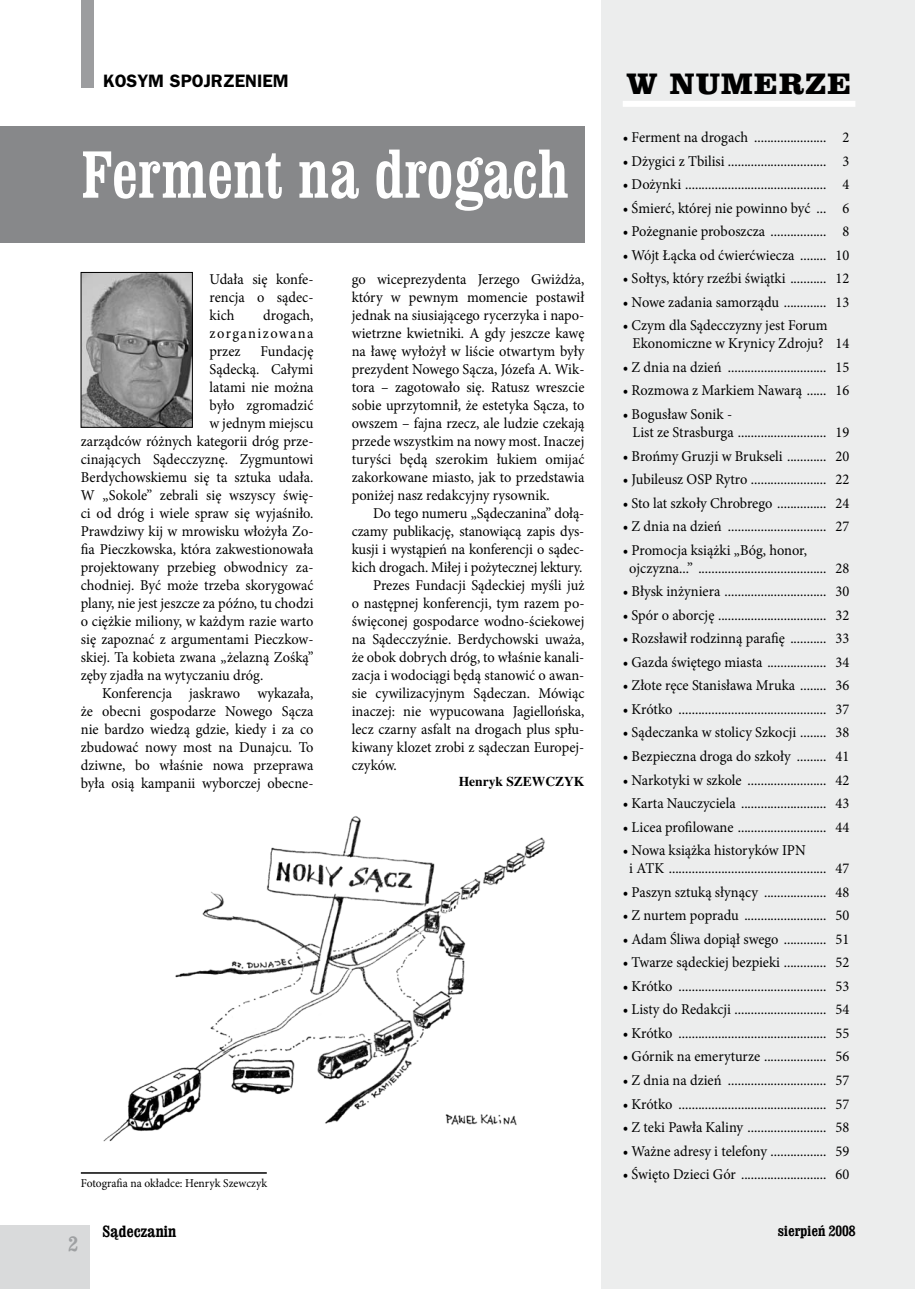
<style>
.page{position:relative;width:915px;height:1289px;background:#fff}
.page>*{position:absolute;margin:0;border:0;box-sizing:border-box;transform-origin:0 0}
.t1{font:60px "Clarendon Cn PL";color:#fff}
.t2{font:27px "Clarendon Blk PL";letter-spacing:.05em;color:#000}
.t3{font:700 condensed 21px "Clarendon";color:#9ea0a2}
.t4{font:700 18px "Frankfurt Gothic";color:#000}
.t5{font:700 condensed 16.5px "Clarendon";color:#000}
.t6{font:15px/18px "Minion Pro";color:#000;scale:.96 1}
.t7{font:700 condensed 15px "Clarendon";color:#000}
.t8{font:13.5px "Times CE Bold";color:#000}
.t9{font:12px "Minion Pro";color:#000;scale:.96 1}
</style>
<div class="page">
<div style="left:601px;top:0;width:313px;height:1288px;background:#eceded"></div>
<div style="left:81px;top:0;width:13px;height:87px;background:#9c9d9f"></div>
<img style="left:83px;top:274px;width:107px;height:151px">
<div style="left:0;top:1225px;width:89px;height:63px;background:#d9dadb"></div>
<img style="left:103px;top:816px;width:442px;height:326px">
<div style="left:0;top:126px;width:584px;height:116px;background:#87888a"></div>
<div style="left:622px;top:101px;width:233px;height:6px;background:#fff"></div>
<hr style="left:81px;top:1172px;width:186px;height:1px;background:#000">
<p class="t4" style="left:103px;top:70px;width:187px">KOSYM SPOJRZENIEM</p>
<h1 class="t1" style="left:81px;top:132px;width:489px">Ferment na drogach</h1>
<p class="t6" style="left:209px;top:270px;width:110px;text-align:justify">Udała się konfe&shy;rencja o sądec&shy;kich</p>
<p class="t6" style="left:209px;top:306px;width:110px;text-align:justify;text-indent:54px">drogach, zorganizowana przez</p>
<p class="t6" style="left:260px;top:342px;width:57px">Fundację</p>
<p class="t6" style="left:209px;top:360px;width:110px">Sądecką. Całymi</p>
<p class="t6" style="left:209px;top:378px;width:110px">latami nie można</p>
<p class="t6" style="left:209px;top:396px;width:110px">było zgromadzić</p>
<p class="t6" style="left:209px;top:414px;width:110px">w jednym miejscu</p>
<p class="t6" style="left:81px;top:432px;width:244px">zarządców różnych kategorii dróg prze-</p>
<p class="t6" style="left:81px;top:450px;width:244px">cinających Sądecczyznę. Zygmuntowi</p>
<p class="t6" style="left:81px;top:468px;width:244px">Berdychowskiemu się ta sztuka udała.</p>
<p class="t6" style="left:81px;top:486px;width:244px">W „Sokole” zebrali się wszyscy świę-</p>
<p class="t6" style="left:81px;top:504px;width:244px">ci od dróg i wiele spraw się wyjaśniło.</p>
<p class="t6" style="left:81px;top:522px;width:244px">Prawdziwy kij w mrowisku włożyła Zo-</p>
<p class="t6" style="left:81px;top:540px;width:244px">fia Pieczkowska, która zakwestionowała</p>
<p class="t6" style="left:81px;top:558px;width:244px">projektowany przebieg obwodnicy za-</p>
<p class="t6" style="left:81px;top:576px;width:244px">chodniej. Być może trzeba skorygować</p>
<p class="t6" style="left:81px;top:594px;width:244px">plany, nie jest jeszcze za późno, tu chodzi</p>
<p class="t6" style="left:81px;top:612px;width:244px">o ciężkie miliony, w każdym razie warto</p>
<p class="t6" style="left:81px;top:630px;width:244px">się zapoznać z argumentami Pieczkow-</p>
<p class="t6" style="left:81px;top:648px;width:244px">skiej. Ta kobieta zwana „żelazną Zośką”</p>
<p class="t6" style="left:81px;top:666px;width:191px">zęby zjadła na wytyczaniu dróg.</p>
<p class="t6" style="left:102px;top:684px;width:221px">Konferencja jaskrawo wykazała,</p>
<p class="t6" style="left:81px;top:702px;width:244px">że obecni gospodarze Nowego Sącza</p>
<p class="t6" style="left:81px;top:720px;width:244px">nie bardzo wiedzą gdzie, kiedy i za co</p>
<p class="t6" style="left:81px;top:738px;width:244px">zbudować nowy most na Dunajcu. To</p>
<p class="t6" style="left:81px;top:756px;width:244px">dziwne, bo właśnie nowa przeprawa</p>
<p class="t6" style="left:81px;top:774px;width:244px">była osią kampanii wyborczej obecne-</p>
<p class="t6" style="left:351px;top:270px;width:244px;text-align:justify">go wiceprezydenta Jerzego Gwiżdża, który w pewnym momencie postawił jednak na siusiającego rycerzyka i napo&shy;wietrzne kwietniki. A gdy jeszcze kawę na ławę wyłożył w liście otwartym były prezydent Nowego Sącza, Józefa A. Wik&shy;tora – zagotowało się. Ratusz wreszcie sobie uprzytomnił, że estetyka Sącza, to owszem – fajna rzecz, ale ludzie czekają przede wszystkim na nowy most. Inaczej turyści będą szerokim łukiem omijać zakorkowane miasto, jak to przedstawia poniżej nasz redakcyjny rysownik.</p>
<p class="t6" style="left:373px;top:504px;width:221px">Do tego numeru „Sądeczanina” dołą-</p>
<p class="t6" style="left:351px;top:522px;width:244px">czamy publikację, stanowiącą zapis dys-</p>
<p class="t6" style="left:351px;top:540px;width:244px">kusji i wystąpień na konferencji o sądec-</p>
<p class="t6" style="left:351px;top:558px;width:242px">kich drogach. Miłej i pożytecznej lektury.</p>
<p class="t6" style="left:373px;top:576px;width:221px">Prezes Fundacji Sądeckiej myśli już</p>
<p class="t6" style="left:351px;top:594px;width:244px">o następnej konferencji, tym razem po-</p>
<p class="t6" style="left:351px;top:612px;width:244px">święconej gospodarce wodno-ściekowej</p>
<p class="t6" style="left:351px;top:630px;width:244px">na Sądecczyźnie. Berdychowski uważa,</p>
<p class="t6" style="left:351px;top:648px;width:244px">że obok dobrych dróg, to właśnie kanali-</p>
<p class="t6" style="left:351px;top:666px;width:244px">zacja i wodociągi będą stanowić o awan-</p>
<p class="t6" style="left:351px;top:684px;width:244px">sie cywilizacyjnym Sądeczan. Mówiąc</p>
<p class="t6" style="left:351px;top:702px;width:244px">inaczej: nie wypucowana Jagiellońska,</p>
<p class="t6" style="left:351px;top:720px;width:244px">lecz czarny asfalt na drogach plus spłu-</p>
<p class="t6" style="left:351px;top:738px;width:244px">kiwany klozet zrobi z sądeczan Europej-</p>
<p class="t6" style="left:351px;top:756px;width:48px">czyków.</p>
<p class="t8" style="left:458px;top:773px;width:127px">Henryk SZEWCZYK</p>
<p class="t9" style="left:81px;top:1174px;width:195px">Fotografia na okładce: Henryk Szewczyk</p>
<h3 class="t3" style="left:68px;top:1231px;width:11px">2</h3>
<p class="t5" style="left:102px;top:1220px;width:75px">Sądeczanin</p>
<h2 class="t2" style="left:626px;top:65px;width:226px">W NUMERZE</h2>
<p class="t6" style="left:622px;top:128px;width:237px">• Ferment na drogach ...................... 2</p>
<p class="t6" style="left:622px;top:152px;width:237px">• Dżygici z Tbilisi .............................. 3</p>
<p class="t6" style="left:622px;top:175px;width:237px">• Dożynki ........................................... 4</p>
<p class="t6" style="left:622px;top:199px;width:237px">• Śmierć, której nie powinno być ... 6</p>
<p class="t6" style="left:622px;top:222px;width:237px">• Pożegnanie proboszcza ................. 8</p>
<p class="t6" style="left:622px;top:246px;width:237px">• Wójt Łącka od ćwierćwiecza ........ 10</p>
<p class="t6" style="left:622px;top:269px;width:237px">• Sołtys, który rzeźbi świątki ........... 12</p>
<p class="t6" style="left:622px;top:293px;width:237px">• Nowe zadania samorządu ............. 13</p>
<p class="t6" style="left:632px;top:316px;width:227px;text-indent:-10px">• Czym dla Sądecczyzny jest Forum<br>Ekonomiczne w Krynicy Zdroju? 14</p>
<p class="t6" style="left:622px;top:358px;width:237px">• Z dnia na dzień .............................. 15</p>
<p class="t6" style="left:622px;top:382px;width:237px">• Rozmowa z Markiem Nawarą ...... 16</p>
<p class="t6" style="left:632px;top:405px;width:227px;text-indent:-10px">• Bogusław Sonik -<br>List ze Strasburga ........................... 19</p>
<p class="t6" style="left:622px;top:447px;width:237px">• Brońmy Gruzji w Brukseli ............ 20</p>
<p class="t6" style="left:622px;top:470px;width:237px">• Jubileusz OSP Rytro ....................... 22</p>
<p class="t6" style="left:622px;top:494px;width:237px">• Sto lat szkoły Chrobrego ............... 24</p>
<p class="t6" style="left:622px;top:517px;width:237px">• Z dnia na dzień .............................. 27</p>
<p class="t6" style="left:629px;top:541px;width:231px;text-indent:-7px">• Promocja książki „Bóg, honor, ojczyzna...” ....................................... 28</p>
<p class="t6" style="left:622px;top:582px;width:237px">• Błysk inżyniera ............................... 30</p>
<p class="t6" style="left:622px;top:606px;width:237px">• Spór o aborcję ................................. 32</p>
<p class="t6" style="left:622px;top:629px;width:237px">• Rozsławił rodzinną parafię ........... 33</p>
<p class="t6" style="left:622px;top:653px;width:237px">• Gazda świętego miasta .................. 34</p>
<p class="t6" style="left:622px;top:676px;width:237px">• Złote ręce Stanisława Mruka ........ 36</p>
<p class="t6" style="left:622px;top:700px;width:237px">• Krótko ............................................. 37</p>
<p class="t6" style="left:622px;top:723px;width:237px">• Sądeczanka w stolicy Szkocji ........ 38</p>
<p class="t6" style="left:622px;top:747px;width:237px">• Bezpieczna droga do szkoły ......... 41</p>
<p class="t6" style="left:622px;top:770px;width:237px">• Narkotyki w szkole ........................ 42</p>
<p class="t6" style="left:622px;top:794px;width:237px">• Karta Nauczyciela .......................... 43</p>
<p class="t6" style="left:622px;top:817px;width:237px">• Licea profilowane ........................... 44</p>
<p class="t6" style="left:629px;top:841px;width:231px;text-indent:-7px">• Nowa książka historyków IPN<br>i ATK ................................................ 47</p>
<p class="t6" style="left:622px;top:883px;width:237px">• Paszyn sztuką słynący ................... 48</p>
<p class="t6" style="left:622px;top:906px;width:237px">• Z nurtem popradu ......................... 50</p>
<p class="t6" style="left:622px;top:930px;width:237px">• Adam Śliwa dopiął swego ............. 51</p>
<p class="t6" style="left:622px;top:953px;width:237px">• Twarze sądeckiej bezpieki ............. 52</p>
<p class="t6" style="left:622px;top:977px;width:237px">• Krótko ............................................. 53</p>
<p class="t6" style="left:622px;top:1000px;width:237px">• Listy do Redakcji ............................ 54</p>
<p class="t6" style="left:622px;top:1024px;width:237px">• Krótko ............................................. 55</p>
<p class="t6" style="left:622px;top:1047px;width:237px">• Górnik na emeryturze ................... 56</p>
<p class="t6" style="left:622px;top:1071px;width:237px">• Z dnia na dzień .............................. 57</p>
<p class="t6" style="left:622px;top:1094px;width:237px">• Krótko ............................................. 57</p>
<p class="t6" style="left:622px;top:1118px;width:237px">• Z teki Pawła Kaliny ........................ 58</p>
<p class="t6" style="left:622px;top:1141px;width:237px">• Ważne adresy i telefony ................. 59</p>
<p class="t6" style="left:622px;top:1165px;width:237px">• Święto Dzieci Gór .......................... 60</p>
<p class="t7" style="left:777px;top:1221px;width:79px">sierpień 2008</p>
</div>
